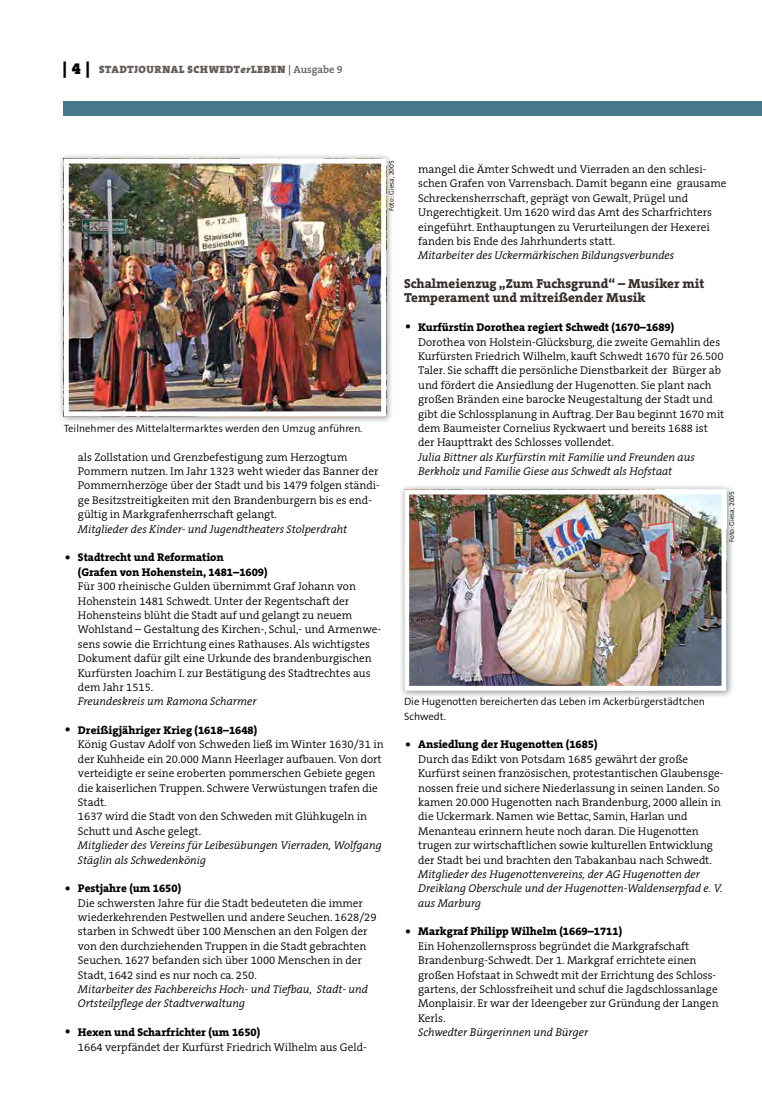
<style>
.page{position:relative;width:762px;height:1117px;background:#fff}
.page>*{position:absolute;margin:0;border:0;box-sizing:border-box;transform-origin:0 0}
.t1{font:800 13.12px/14.4px "The Serif B W8";color:#36302d}
.t2{font:300 11.25px/14.4px "The Serif B W4";color:#000}
.t3{font:italic 300 11.25px/14.4px "The Serif B W4";color:#000}
.t4{font:800 11.25px/14.4px "The Serif B W8";color:#000}
.t5{font:300 10.62px/14.4px "The Sans B W4";color:#000}
.t6{font:900 10.62px "The Serif B W9";letter-spacing:.045em;color:#615c58}
.t7{font:300 6.88px "The Sans B W4";color:#000}
.s1{font-size:16.25px;color:#000}
.s2{font-style:italic}
.s3{font-family:"The Serif B W6";font-weight:600}
.s4{font-family:"The Serif B W4";font-weight:300;font-size:18.75px}
</style>
<div class="page">
<div style="left:64px;top:101px;width:698px;height:14px;background:#45788a"></div>
<div style="left:58px;top:153px;width:336px;height:271px;background:#000;opacity:.45"></div>
<img style="left:70px;top:164px;width:310px;height:246px">
<div style="left:64px;top:158px;width:322px;height:258px;border:5px solid #fff"></div>
<div style="left:398px;top:483px;width:336px;height:215px;background:#000;opacity:.45"></div>
<img style="left:410px;top:495px;width:310px;height:189px">
<div style="left:404px;top:489px;width:322px;height:201px;border:5px solid #fff"></div>
<p class="t6" style="left:63px;top:63px;width:282px"><span class="s1">| 4 |</span> STADTJOURNAL SCHWEDT<span class="s2">er</span>LEBEN <span class="s3">| Ausgabe 9</span></p>
<p class="t7" style="left:387px;top:211px;width:53px;rotate:-90deg">Foto: Giesa, 2005</p>
<p class="t5" style="left:64px;top:421px;width:300px">Teilnehmer des Mittelaltermarktes werden den Umzug anführen.</p>
<p class="t2" style="left:78px;top:449px;width:303px">als Zollstation und Grenzbefestigung zum Herzogtum Pommern nutzen. Im Jahr 1323 weht wieder das Banner der Pommernherzöge über der Stadt und bis 1479 folgen ständi&shy;ge Besitzstreitigkeiten mit den Brandenburgern bis es end&shy;gültig in Markgrafenherrschaft gelangt.</p>
<p class="t3" style="left:78px;top:521px;width:271px">Mitglieder des Kinder- und Jugendtheaters Stolperdraht</p>
<p class="t4" style="left:78px;top:550px;width:191px;text-indent:-14px"><span class="s4">•</span> Stadtrecht und Reformation<br>(Grafen von Hohenstein, 1481–1609)</p>
<p class="t2" style="left:78px;top:579px;width:305px">Für 300 rheinische Gulden übernimmt Graf Johann von Hohenstein 1481 Schwedt. Unter der Regentschaft der Hohensteins blüht die Stadt auf und gelangt zu neuem Wohlstand – Gestaltung des Kirchen-, Schul,- und Armenwe&shy;sens sowie die Errichtung eines Rathauses. Als wichtigstes Dokument dafür gilt eine Urkunde des brandenburgischen Kurfürsten Joachim I. zur Bestätigung des Stadtrechtes aus dem Jahr 1515.</p>
<p class="t3" style="left:78px;top:694px;width:180px">Freundeskreis um Ramona Scharmer</p>
<p class="t4" style="left:64px;top:722px;width:195px"><span class="s4">•</span> Dreißigjähriger Krieg (1618–1648)</p>
<p class="t2" style="left:78px;top:737px;width:307px">König Gustav Adolf von Schweden ließ im Winter 1630/31 in der Kuhheide ein 20.000 Mann Heerlager aufbauen. Von dort verteidigte er seine eroberten pommerschen Gebiete gegen die kaiserlichen Truppen. Schwere Verwüstungen trafen die Stadt.<br>1637 wird die Stadt von den Schweden mit Glühkugeln in Schutt und Asche gelegt.</p>
<p class="t3" style="left:78px;top:838px;width:305px">Mitglieder des Vereins für Leibesübungen Vierraden, Wolfgang<br>Stäglin als Schwedenkönig</p>
<p class="t4" style="left:64px;top:881px;width:119px"><span class="s4">•</span> Pestjahre (um 1650)</p>
<p class="t2" style="left:78px;top:895px;width:300px">Die schwersten Jahre für die Stadt bedeuteten die immer wiederkehrenden Pestwellen und andere Seuchen. 1628/29 starben in Schwedt über 100 Menschen an den Folgen der von den durchziehenden Truppen in die Stadt gebrachten Seuchen. 1627 befanden sich über 1000 Menschen in der Stadt, 1642 sind es nur noch ca. 250.</p>
<p class="t3" style="left:78px;top:981px;width:292px">Mitarbeiter des Fachbereichs Hoch- und Tiefbau, Stadt- und<br>Ortsteilpflege der Stadtverwaltung</p>
<p class="t4" style="left:64px;top:1024px;width:198px"><span class="s4">•</span> Hexen und Scharfrichter (um 1650)</p>
<p class="t2" style="left:78px;top:1039px;width:290px">1664 verpfändet der Kurfürst Friedrich Wilhelm aus Geld-</p>
<p class="t2" style="left:418px;top:162px;width:310px">mangel die Ämter Schwedt und Vierraden an den schlesi&shy;schen Grafen von Varrensbach. Damit begann eine grausame Schreckensherrschaft, geprägt von Gewalt, Prügel und Ungerechtigkeit. Um 1620 wird das Amt des Scharfrichters eingeführt. Enthauptungen zu Verurteilungen der Hexerei fanden bis Ende des Jahrhunderts statt.</p>
<p class="t3" style="left:418px;top:248px;width:258px">Mitarbeiter des Uckermärkischen Bildungsverbundes</p>
<p class="t1" style="left:404px;top:276px;width:302px">Schalmeienzug „Zum Fuchsgrund“ – Musiker mit<br>Temperament und mitreißender Musik</p>
<p class="t4" style="left:404px;top:320px;width:272px"><span class="s4">•</span> Kurfürstin Dorothea regiert Schwedt (1670–1689)</p>
<p class="t2" style="left:418px;top:334px;width:308px">Dorothea von Holstein-Glücksburg, die zweite Gemahlin des Kurfürsten Friedrich Wilhelm, kauft Schwedt 1670 für 26.500<br>Taler. Sie schafft die persönliche Dienstbarkeit der Bürger ab und fördert die Ansiedlung der Hugenotten. Sie plant nach großen Bränden eine barocke Neugestaltung der Stadt und gibt die Schlossplanung in Auftrag. Der Bau beginnt 1670 mit dem Baumeister Cornelius Ryckwaert und bereits 1688 ist der Haupttrakt des Schlosses vollendet.</p>
<p class="t3" style="left:418px;top:449px;width:278px">Julia Bittner als Kurfürstin mit Familie und Freunden aus<br>Berkholz und Familie Giese aus Schwedt als Hofstaat</p>
<p class="t7" style="left:727px;top:542px;width:53px;rotate:-90deg">Foto: Giesa, 2005</p>
<p class="t5" style="left:404px;top:694px;width:302px">Die Hugenotten bereicherten das Leben im Ackerbürgerstädtchen<br>Schwedt.</p>
<p class="t4" style="left:404px;top:737px;width:195px"><span class="s4">•</span> Ansiedlung der Hugenotten (1685)</p>
<p class="t2" style="left:418px;top:751px;width:307px">Durch das Edikt von Potsdam 1685 gewährt der große Kurfürst seinen französischen, protestantischen Glaubensge&shy;nossen freie und sichere Niederlassung in seinen Landen. So kamen 20.000 Hugenotten nach Brandenburg, 2000 allein in die Uckermark. Namen wie Bettac, Samin, Harlan und Menanteau erinnern heute noch daran. Die Hugenotten trugen zur wirtschaftlichen sowie kulturellen Entwicklung der Stadt bei und brachten den Tabakanbau nach Schwedt.</p>
<p class="t3" style="left:418px;top:866px;width:306px">Mitglieder des Hugenottenvereins, der AG Hugenotten der<br>Dreiklang Oberschule und der Hugenotten-Waldenserpfad e. V. aus Marburg</p>
<p class="t4" style="left:404px;top:924px;width:220px"><span class="s4">•</span> Markgraf Philipp Wilhelm (1669–1711)</p>
<p class="t2" style="left:418px;top:938px;width:302px">Ein Hohenzollernspross begründet die Markgrafschaft Brandenburg-Schwedt. Der 1. Markgraf errichtete einen großen Hofstaat in Schwedt mit der Errichtung des Schloss&shy;gartens, der Schlossfreiheit und schuf die Jagdschlossanlage Monplaisir. Er war der Ideengeber zur Gründung der Langen Kerls.</p>
<p class="t3" style="left:418px;top:1024px;width:171px">Schwedter Bürgerinnen und Bürger</p>
</div>
